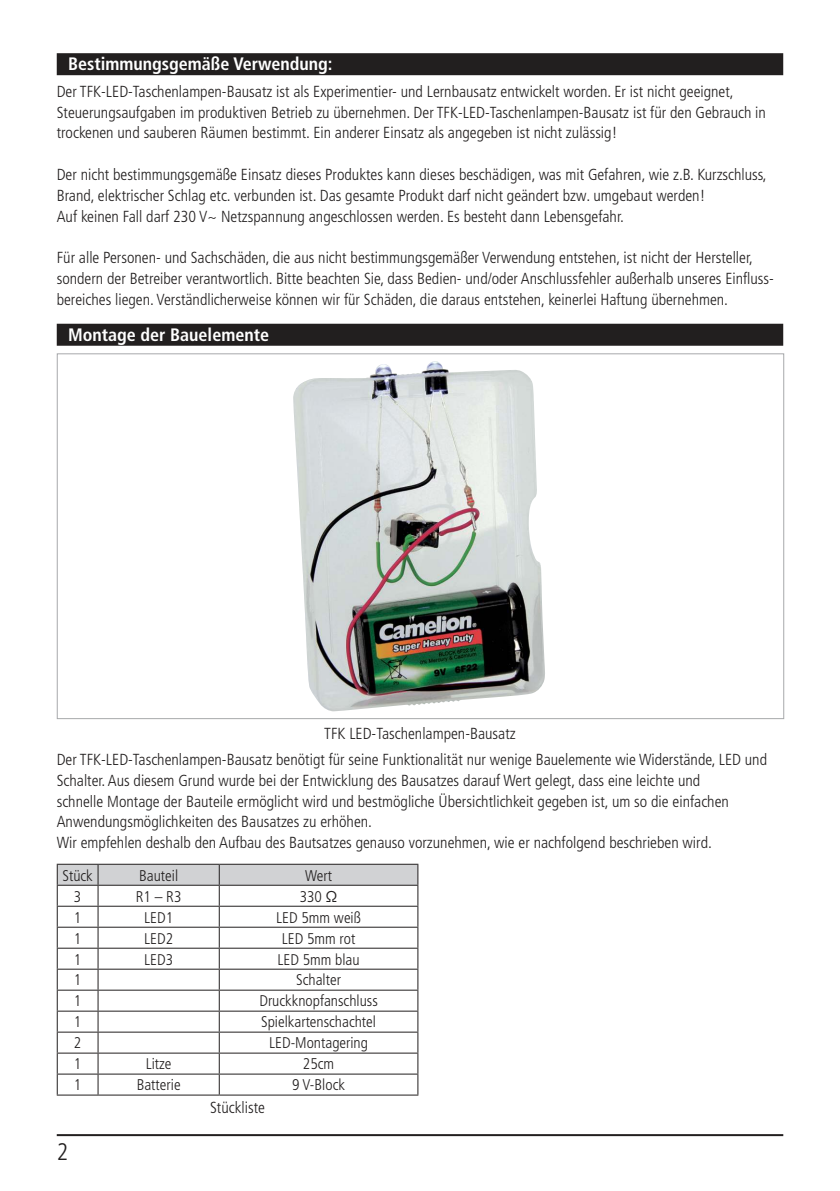
<style>
.page{position:relative;width:840px;height:1191px;background:#fff}
.page>*{position:absolute;margin:0;border:0;box-sizing:border-box;transform-origin:0 0}
.t1{font:300 condensed 24px "Frutiger LT Pro";color:#221f1f}
.t2{font:700 condensed 18px "Frutiger LT Pro";color:#fff}
.t3{font:300 condensed 16px/20.8px "Frutiger LT Pro";color:#221f1f}
.t4{font:300 condensed 15.6px "Frutiger LT Pro";color:#221f1f}
</style>
<div class="page">
<hr style="left:57px;top:1134px;width:725px;height:2px;background:#221f1f">
<div style="left:57px;top:53px;width:725px;height:22px;background:#221f1f"></div>
<div style="left:57px;top:324px;width:725px;height:22px;background:#221f1f"></div>
<hr style="left:57px;top:863px;width:41px;height:1px;background:#221f1f">
<hr style="left:98px;top:863px;width:121px;height:1px;background:#221f1f">
<hr style="left:219px;top:863px;width:199px;height:1px;background:#221f1f">
<svg style="left:57px;top:864px;width:361px;height:230px"></svg>
<hr style="left:57px;top:1094px;width:41px;height:1px;background:#221f1f">
<hr style="left:98px;top:1094px;width:121px;height:1px;background:#221f1f">
<hr style="left:219px;top:1094px;width:199px;height:1px;background:#221f1f">
<img style="left:293px;top:361px;width:252px;height:350px">
<p class="t2" style="left:68px;top:56px;width:266px">Bestimmungsgemäße Verwendung:</p>
<p class="t3" style="left:57px;top:81px;width:710px">Der TFK-LED-Taschenlampen-Bausatz ist als Experimentier- und Lernbausatz entwickelt worden. Er ist nicht geeignet,<br>Steuerungsaufgaben im produktiven Betrieb zu übernehmen. Der TFK-LED-Taschenlampen-Bausatz ist für den Gebrauch in trockenen und sauberen Räumen bestimmt. Ein anderer Einsatz als angegeben ist nicht zulässig!</p>
<p class="t3" style="left:57px;top:164px;width:711px">Der nicht bestimmungsgemäße Einsatz dieses Produktes kann dieses beschädigen, was mit Gefahren, wie z.B. Kurzschluss,<br>Brand, elektrischer Schlag etc. verbunden ist. Das gesamte Produkt darf nicht geändert bzw. umgebaut werden!<br>Auf keinen Fall darf 230 V~ Netzspannung angeschlossen werden. Es besteht dann Lebensgefahr.</p>
<p class="t3" style="left:57px;top:248px;width:718px">Für alle Personen- und Sachschäden, die aus nicht bestimmungsgemäßer Verwendung entstehen, ist nicht der Hersteller, sondern der Betreiber verantwortlich. Bitte beachten Sie, dass Bedien- und/oder Anschlussfehler außerhalb unseres Einfluss&shy;bereiches liegen. Verständlicherweise können wir für Schäden, die daraus entstehen, keinerlei Haftung übernehmen.</p>
<p class="t2" style="left:68px;top:327px;width:202px">Montage der Bauelemente</p>
<p class="t3" style="left:57px;top:720px;width:711px;line-height:26.4px;text-indent:267px">TFK LED-Taschenlampen-Bausatz<br>Der TFK-LED-Taschenlampen-Bausatz benötigt für seine Funktionalität nur wenige Bauelemente wie Widerstände, LED und</p>
<p class="t3" style="left:57px;top:770px;width:673px">Schalter. Aus diesem Grund wurde bei der Entwicklung des Bausatzes darauf Wert gelegt, dass eine leichte und schnelle Montage der Bauteile ermöglicht wird und bestmögliche Übersichtlichkeit gegeben ist, um so die einfachen Anwendungsmöglichkeiten des Bausatzes zu erhöhen.<br>Wir empfehlen deshalb den Aufbau des Bautsatzes genauso vorzunehmen, wie er nachfolgend beschrieben wird.</p>
<p class="t4" style="left:62px;top:867px;width:32px">Stück</p>
<p class="t4" style="left:139px;top:867px;width:41px">Bauteil</p>
<p class="t4" style="left:305px;top:867px;width:29px">Wert</p>
<p class="t4" style="left:74px;top:888px;width:9px">3</p>
<p class="t4" style="left:136px;top:888px;width:47px">R1 – R3</p>
<p class="t4" style="left:299px;top:888px;width:39px">330 Ω</p>
<p class="t4" style="left:74px;top:909px;width:9px">1</p>
<p class="t4" style="left:144px;top:909px;width:30px">LED1</p>
<p class="t4" style="left:276px;top:909px;width:86px">LED 5mm weiß</p>
<p class="t4" style="left:74px;top:930px;width:9px">1</p>
<p class="t4" style="left:144px;top:930px;width:30px">LED2</p>
<p class="t4" style="left:281px;top:930px;width:75px">LED 5mm rot</p>
<p class="t4" style="left:74px;top:951px;width:9px">1</p>
<p class="t4" style="left:144px;top:951px;width:30px">LED3</p>
<p class="t4" style="left:277px;top:951px;width:84px">LED 5mm blau</p>
<p class="t4" style="left:74px;top:972px;width:9px">1</p>
<p class="t4" style="left:296px;top:972px;width:46px">Schalter</p>
<p class="t4" style="left:74px;top:993px;width:9px">1</p>
<p class="t4" style="left:259px;top:993px;width:120px">Druckknopfanschluss</p>
<p class="t4" style="left:74px;top:1014px;width:9px">1</p>
<p class="t4" style="left:261px;top:1014px;width:116px">Spielkartenschachtel</p>
<p class="t4" style="left:74px;top:1035px;width:9px">2</p>
<p class="t4" style="left:269px;top:1035px;width:100px">LED-Montagering</p>
<p class="t4" style="left:74px;top:1056px;width:9px">1</p>
<p class="t4" style="left:146px;top:1056px;width:27px">Litze</p>
<p class="t4" style="left:303px;top:1056px;width:33px">25cm</p>
<p class="t4" style="left:74px;top:1077px;width:9px">1</p>
<p class="t4" style="left:137px;top:1077px;width:45px">Batterie</p>
<p class="t4" style="left:292px;top:1077px;width:54px">9 V-Block</p>
<p class="t3" style="left:210px;top:1097px;width:56px">Stückliste</p>
<h1 class="t1" style="left:57px;top:1139px;width:13px">2</h1>
</div>
